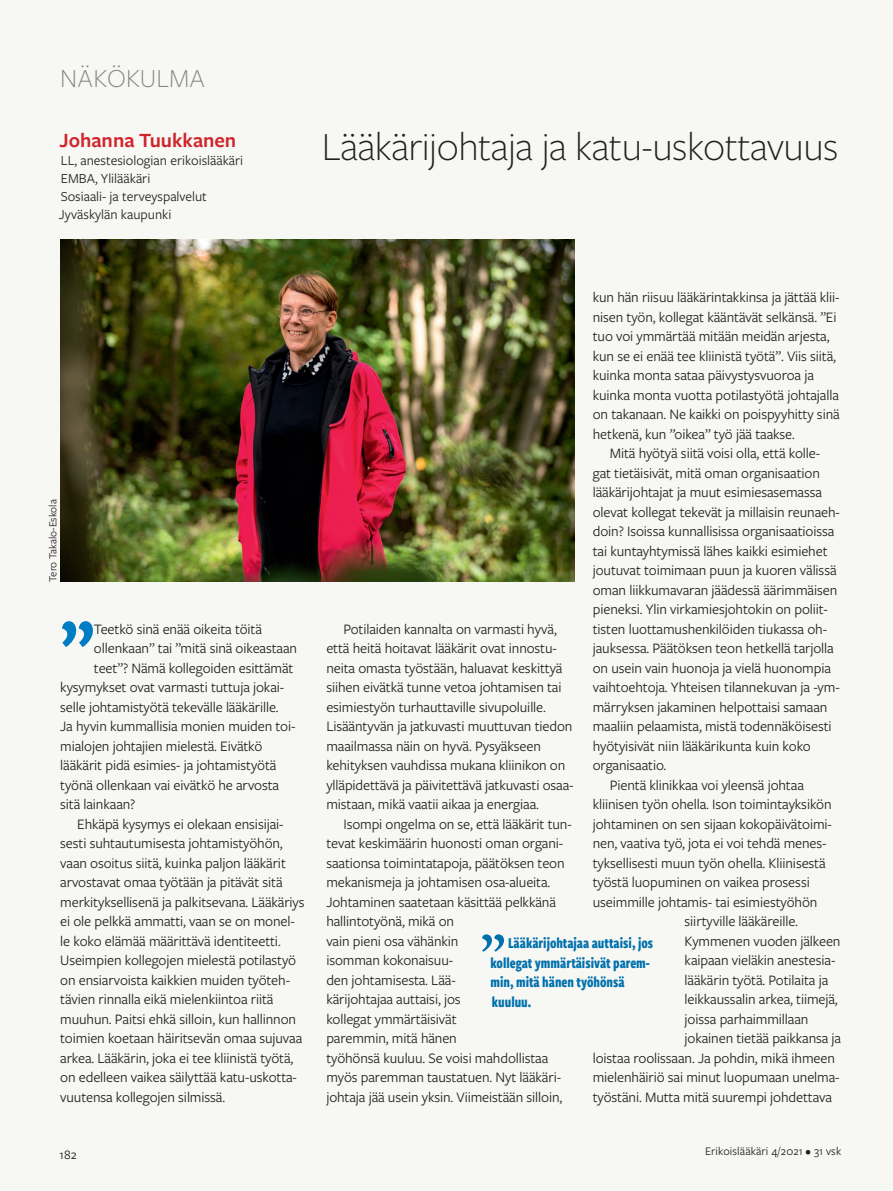
<style>
.page{position:relative;width:893px;height:1191px;background:#f7f7f4}
.page>*{position:absolute;margin:0;border:0;box-sizing:border-box;transform-origin:0 0}
.t1{font:700 77.4px "Freight Sans Cmp Pro";color:#007dc2}
.t2{font:300 41.4px "Freight Sans Pro";letter-spacing:-.01em;color:#231f20}
.t3{font:300 27px "Freight Sans Pro";letter-spacing:.01em;color:#808285}
.t4{font:600 21px "Freight Sans Pro";color:#d1232a}
.t5{font:700 15.75px/19.5px "Freight Sans Cmp Pro";color:#0071ac}
.t6{font:15px/19.5px "Freight Sans Pro";letter-spacing:-.01em;color:#231f20}
.t7{font:14.25px/18px "Freight Sans Pro";color:#231f20}
.t8{font:13.5px "Freight Sans Pro";color:#231f20}
.t9{font:12px "Freight Sans Pro";letter-spacing:.01em;color:#231f20}
.t10{font:11.25px "Freight Sans Pro";color:#231f20}
</style>
<div class="page">
<img style="left:60px;top:240px;width:515px;height:342px">
<svg style="left:482px;top:934px;width:22px;height:17px"></svg>
<h3 class="t3" style="left:60px;top:60px;width:146px">NÄKÖKULMA</h3>
<h3 class="t4" style="left:59px;top:126px;width:178px">Johanna Tuukkanen</h3>
<p class="t7" style="left:59px;top:151px;width:186px">LL, anestesiologian erikoislääkäri<br>EMBA, Ylilääkäri<br>Sosiaali- ja terveyspalvelut<br>Jyväskylän kaupunki</p>
<h2 class="t2" style="left:322px;top:119px;width:518px">Lääkärijohtaja ja katu-uskottavuus</h2>
<p class="t10" style="left:45px;top:582px;width:84px;rotate:-90deg">Tero Takalo-Eskola</p>
<h1 class="t1" style="left:60px;top:594px;width:36px">”</h1>
<p class="t6" style="left:94px;top:618px;width:169px">Teetkö sinä enää oikeita töitä</p>
<p class="t6" style="left:94px;top:638px;width:205px">ollenkaan” tai ”mitä sinä oikeastaan</p>
<p class="t6" style="left:94px;top:657px;width:201px">teet”? Nämä kollegoiden esittämät</p>
<p class="t6" style="left:60px;top:677px;width:225px">kysymykset ovat varmasti tuttuja jokai-</p>
<p class="t6" style="left:60px;top:696px;width:220px">selle johtamistyötä tekevälle lääkärille.</p>
<p class="t6" style="left:60px;top:716px;width:237px">Ja hyvin kummallisia monien muiden toi-</p>
<p class="t6" style="left:60px;top:735px;width:204px">mialojen johtajien mielestä. Eivätkö</p>
<p class="t6" style="left:60px;top:755px;width:218px">lääkärit pidä esimies- ja johtamistyötä</p>
<p class="t6" style="left:60px;top:774px;width:220px">työnä ollenkaan vai eivätkö he arvosta</p>
<p class="t6" style="left:60px;top:794px;width:77px">sitä lainkaan?</p>
<p class="t6" style="left:77px;top:813px;width:208px">Ehkäpä kysymys ei olekaan ensisijai-</p>
<p class="t6" style="left:60px;top:833px;width:224px">sesti suhtautumisesta johtamistyöhön,</p>
<p class="t6" style="left:60px;top:852px;width:227px">vaan osoitus siitä, kuinka paljon lääkärit</p>
<p class="t6" style="left:60px;top:872px;width:224px">arvostavat omaa työtään ja pitävät sitä</p>
<p class="t6" style="left:60px;top:891px;width:246px">merkityksellisenä ja palkitsevana. Lääkäriys</p>
<p class="t6" style="left:60px;top:911px;width:236px">ei ole pelkkä ammatti, vaan se on monel-</p>
<p class="t6" style="left:60px;top:930px;width:222px">le koko elämää määrittävä identiteetti.</p>
<p class="t6" style="left:60px;top:950px;width:237px">Useimpien kollegojen mielestä potilastyö</p>
<p class="t6" style="left:60px;top:969px;width:231px">on ensiarvoista kaikkien muiden työteh-</p>
<p class="t6" style="left:60px;top:989px;width:215px">tävien rinnalla eikä mielenkiintoa riitä</p>
<p class="t6" style="left:60px;top:1008px;width:237px">muuhun. Paitsi ehkä silloin, kun hallinnon</p>
<p class="t6" style="left:60px;top:1028px;width:244px">toimien koetaan häiritsevän omaa sujuvaa</p>
<p class="t6" style="left:60px;top:1047px;width:235px">arkea. Lääkärin, joka ei tee kliinistä työtä,</p>
<p class="t6" style="left:60px;top:1067px;width:238px">on edelleen vaikea säilyttää katu-uskotta-</p>
<p class="t6" style="left:60px;top:1086px;width:166px">vuutensa kollegojen silmissä.</p>
<p class="t8" style="left:60px;top:1145px;width:19px">182</p>
<p class="t6" style="left:593px;top:287px;width:248px">kun hän riisuu lääkärintakkinsa ja jättää klii&shy;nisen työn, kollegat kääntävät selkänsä. ”Ei tuo voi ymmärtää mitään meidän arjesta, kun se ei enää tee kliinistä työtä”. Viis siitä, kuinka monta sataa päivystysvuoroa ja kuinka monta vuotta potilastyötä johtajalla on takanaan. Ne kaikki on poispyyhitty sinä hetkenä, kun ”oikea” työ jää taakse.</p>
<p class="t6" style="left:610px;top:443px;width:212px">Mitä hyötyä siitä voisi olla, että kolle-</p>
<p class="t6" style="left:593px;top:462px;width:229px">gat tietäisivät, mitä oman organisaation</p>
<p class="t6" style="left:593px;top:482px;width:231px">lääkärijohtajat ja muut esimiesasemassa</p>
<p class="t6" style="left:593px;top:501px;width:249px">olevat kollegat tekevät ja millaisin reunaeh-</p>
<p class="t6" style="left:593px;top:521px;width:243px">doin? Isoissa kunnallisissa organisaatioissa</p>
<p class="t6" style="left:593px;top:540px;width:236px">tai kuntayhtymissä lähes kaikki esimiehet</p>
<p class="t6" style="left:593px;top:560px;width:245px">joutuvat toimimaan puun ja kuoren välissä</p>
<p class="t6" style="left:593px;top:579px;width:246px">oman liikkumavaran jäädessä äärimmäisen</p>
<p class="t6" style="left:593px;top:599px;width:237px">pieneksi. Ylin virkamiesjohtokin on poliit-</p>
<p class="t6" style="left:593px;top:618px;width:236px">tisten luottamushenkilöiden tiukassa oh-</p>
<p class="t6" style="left:593px;top:638px;width:242px">jauksessa. Päätöksen teon hetkellä tarjolla</p>
<p class="t6" style="left:593px;top:657px;width:240px">on usein vain huonoja ja vielä huonompia</p>
<p class="t6" style="left:593px;top:677px;width:248px">vaihtoehtoja. Yhteisen tilannekuvan ja -ym-</p>
<p class="t6" style="left:593px;top:696px;width:236px">märryksen jakaminen helpottaisi samaan</p>
<p class="t6" style="left:593px;top:716px;width:240px">maaliin pelaamista, mistä todennäköisesti</p>
<p class="t6" style="left:593px;top:735px;width:220px">hyötyisivät niin lääkärikunta kuin koko</p>
<p class="t6" style="left:593px;top:755px;width:75px">organisaatio.</p>
<p class="t6" style="left:610px;top:774px;width:196px">Pientä klinikkaa voi yleensä johtaa</p>
<p class="t6" style="left:593px;top:794px;width:240px">kliinisen työn ohella. Ison toimintayksikön</p>
<p class="t6" style="left:593px;top:813px;width:241px">johtaminen on sen sijaan kokopäivätoimi-</p>
<p class="t6" style="left:593px;top:833px;width:235px">nen, vaativa työ, jota ei voi tehdä menes-</p>
<p class="t6" style="left:593px;top:852px;width:234px">tyksellisesti muun työn ohella. Kliinisestä</p>
<p class="t6" style="left:593px;top:872px;width:219px">työstä luopuminen on vaikea prosessi</p>
<p class="t6" style="left:593px;top:891px;width:226px">useimmille johtamis- tai esimiestyöhön</p>
<p class="t6" style="left:685px;top:911px;width:115px">siirtyville lääkäreille.</p>
<p class="t6" style="left:685px;top:930px;width:157px">Kymmenen vuoden jälkeen</p>
<p class="t6" style="left:685px;top:950px;width:152px">kaipaan vieläkin anestesia-</p>
<p class="t6" style="left:685px;top:969px;width:145px">lääkärin työtä. Potilaita ja</p>
<p class="t6" style="left:685px;top:989px;width:155px">leikkaussalin arkea, tiimejä,</p>
<p class="t6" style="left:685px;top:1008px;width:125px">joissa parhaimmillaan</p>
<p class="t6" style="left:685px;top:1028px;width:158px">jokainen tietää paikkansa ja</p>
<p class="t6" style="left:593px;top:1047px;width:244px">loistaa roolissaan. Ja pohdin, mikä ihmeen</p>
<p class="t6" style="left:593px;top:1067px;width:248px">mielenhäiriö sai minut luopumaan unelma-</p>
<p class="t6" style="left:593px;top:1086px;width:241px">työstäni. Mutta mitä suurempi johdettava</p>
<p class="t6" style="left:326px;top:618px;width:249px;text-indent:17px">Potilaiden kannalta on varmasti hyvä, että heitä hoitavat lääkärit ovat innostu&shy;neita omasta työstään, haluavat keskittyä siihen eivätkä tunne vetoa johtamisen tai esimiestyön turhauttaville sivupoluille.<br>Lisääntyvän ja jatkuvasti muuttuvan tiedon maailmassa näin on hyvä. Pysyäkseen kehityksen vauhdissa mukana kliinikon on ylläpidettävä ja päivitettävä jatkuvasti osaa&shy;mistaan, mikä vaatii aikaa ja energiaa.</p>
<p class="t6" style="left:326px;top:813px;width:247px;text-indent:17px">Isompi ongelma on se, että lääkärit tun&shy;tevat keskimäärin huonosti oman organi&shy;saationsa toimintatapoja, päätöksen teon mekanismeja ja johtamisen osa-alueita.<br>Johtaminen saatetaan käsittää pelkkänä hallintotyönä, mikä on<br>vain pieni osa vähänkin<br>isomman kokonaisuu-<br>den johtamisesta. Lää-<br>kärijohtajaa auttaisi, jos<br>kollegat ymmärtäisivät<br>paremmin, mitä hänen<br>työhönsä kuuluu. Se voisi mahdollistaa myös paremman taustatuen. Nyt lääkäri&shy;johtaja jää usein yksin. Viimeistään silloin,</p>
<p class="t5" style="left:490px;top:933px;width:164px;text-indent:18px">Lääkärijohtajaa auttaisi, jos kollegat ymmärtäisivät parem&shy;min, mitä hänen työhönsä kuuluu.</p>
<p class="t9" style="left:705px;top:1143px;width:138px">Erikoislääkäri 4/2021 • 31 vsk</p>
</div>
